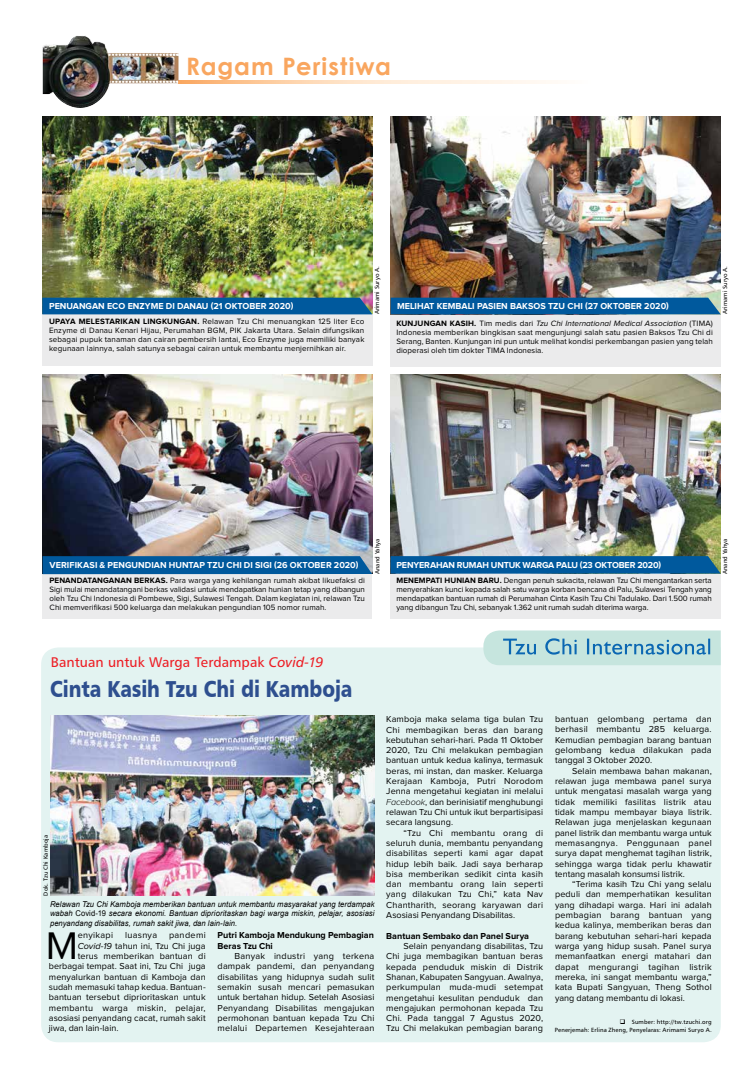
<style>
.page{position:relative;width:752px;height:1078px;background:#fff}
.page>*{position:absolute;margin:0;border:0;box-sizing:border-box;transform-origin:0 0}
.t1{font:39.9px "Proxima Nova";color:#000}
.t2{font:700 24px "Century Gothic";letter-spacing:.045em;color:#f9a65f}
.t3{font:23.1px "Humanist 777 BT Black B";letter-spacing:-.005em;color:#2e4f8f;scale:.83 1}
.t4{font:14px "Humanist 777 BT Roman B";color:#ed1d24}
.t5{font:9px/10.3px "Proxima Nova";letter-spacing:.005em;color:#000;text-align:justify}
.t6{font:700 9px "Proxima Nova";color:#fff}
.t7{font:700 9px/10.3px "Proxima Nova";color:#000}
.t8{font:9px "Proxima Nova";letter-spacing:.025em;color:#000}
.t9{font:9px "Proxima Nova";letter-spacing:.035em;color:#000}
.t10{font:8px/9px "Proxima Nova";letter-spacing:.005em;color:#000;text-align:justify}
.t11{font:italic 8px/9.6px "Arial";letter-spacing:.01em;color:#000;text-align:justify;scale:.95 1}
.t12{font:6px/8px "Humanist 777 BT Roman B";letter-spacing:.015em;color:#000;text-align:right}
.s1{font-weight:700}
.s2{font-weight:700;font-style:italic}
.s3{font-style:italic}
.s4{font-family:"Humanist 777 BT Italic B"}
.s5{font-style:normal}
.s6{font-weight:300;font-style:italic}
</style>
<div class="page">
<div style="left:42px;top:314px;width:330px;height:52px;background:#ebebec"></div>
<img style="left:42px;top:116px;width:330px;height:181px">
<svg style="left:42px;top:297px;width:330px;height:17px;background:#085b99"></svg>
<svg style="left:178px;top:80px;width:374px;height:3px"></svg>
<img style="left:43px;top:36px;width:135px;height:72px">
<div style="left:43px;top:551px;width:329px;height:67px;background:#ebebec"></div>
<img style="left:43px;top:374px;width:329px;height:182px">
<svg style="left:43px;top:556px;width:329px;height:18px;background:#045b9d"></svg>
<div style="left:390px;top:313px;width:330px;height:53px;background:#ebebec"></div>
<div style="left:390px;top:566px;width:330px;height:52px;background:#ebebec"></div>
<img style="left:390px;top:116px;width:330px;height:181px">
<img style="left:390px;top:374px;width:330px;height:182px">
<svg style="left:390px;top:297px;width:330px;height:17px;background:#085c9b"></svg>
<svg style="left:390px;top:556px;width:330px;height:17px;background:#045b9b"></svg>
<div style="left:41px;top:647px;width:679px;height:394px;background:#e3f3f1"></div>
<svg style="left:483px;top:630px;width:237px;height:35px;background:#b2d7d9"></svg>
<img style="left:50px;top:715px;width:324px;height:180px">
<h2 class="t2" style="left:186px;top:48px;width:206px">Ragam Peristiwa</h2>
<p class="t6" style="left:49px;top:301px;width:246px">PENUANGAN ECO ENZYME DI DANAU (21 OKTOBER 2020)</p>
<p class="t10" style="left:49px;top:317px;width:317px"><span class="s1">UPAYA MELESTARIKAN LINGKUNGAN.</span> Relawan Tzu Chi menuangkan 125 liter Eco Enzyme di Danau Kenari Hijau, Perumahan BGM, PIK Jakarta Utara. Selain difungsikan sebagai pupuk tanaman dan cairan pembersih lantai, Eco Enzyme juga memiliki banyak kegunaan lainnya, salah satunya sebagai cairan untuk membantu menjernihkan air.</p>
<p class="t12" style="left:372px;top:314px;width:50px;rotate:-90deg">Arimami Suryo A.</p>
<p class="t6" style="left:397px;top:301px;width:273px">MELIHAT KEMBALI PASIEN BAKSOS TZU CHI (27 OKTOBER 2020)</p>
<p class="t10" style="left:396px;top:319px;width:318px"><span class="s1">KUNJUNGAN KASIH</span><span class="s2">.</span> Tim medis dari <span class="s3">Tzu Chi International Medical Association</span> (TIMA)<br>Indonesia memberikan bingkisan saat mengunjungi salah satu pasien Baksos Tzu Chi di Serang, Banten. Kunjungan ini pun untuk melihat kondisi perkembangan pasien yang telah dioperasi oleh tim dokter TIMA Indonesia.</p>
<p class="t12" style="left:720px;top:314px;width:50px;rotate:-90deg">Arimami Suryo A.</p>
<p class="t6" style="left:50px;top:560px;width:310px">VERIFIKASI &amp; PENGUNDIAN HUNTAP TZU CHI DI SIGI (26 OKTOBER 2020)</p>
<p class="t10" style="left:50px;top:576px;width:317px"><span class="s1">PENANDATANGANAN BERKAS.</span> Para warga yang kehilangan rumah akibat likuefaksi di Sigi mulai menandatangani berkas validasi untuk mendapatkan hunian tetap yang dibangun oleh Tzu Chi Indonesia di Pombewe, Sigi, Sulawesi Tengah. Dalam kegiatan ini, relawan Tzu Chi memverifikasi 500 keluarga dan melakukan pengundian 105 nomor rumah.</p>
<p class="t12" style="left:373px;top:574px;width:37px;rotate:-90deg">Anand Yahya</p>
<p class="t6" style="left:396px;top:560px;width:266px">PENYERAHAN RUMAH UNTUK WARGA PALU (23 OKTOBER 2020)</p>
<p class="t10" style="left:396px;top:576px;width:317px"><span class="s1">MENEMPATI HUNIAN BARU.</span> Dengan penuh sukacita, relawan Tzu Chi mengantarkan serta menyerahkan kunci kepada salah satu warga korban bencana di Palu, Sulawesi Tengah yang mendapatkan bantuan rumah di Perumahan Cinta Kasih Tzu Chi Tadulako. Dari 1.500 rumah yang dibangun Tzu Chi, sebanyak 1.362 unit rumah sudah diterima warga.</p>
<p class="t12" style="left:720px;top:574px;width:37px;rotate:-90deg">Anand Yahya</p>
<h3 class="t4" style="left:51px;top:653px;width:274px">Bantuan untuk Warga Terdampak <span class="s4">Covid-19</span></h3>
<h3 class="t3" style="left:50px;top:674px;width:365px">Cinta Kasih Tzu Chi di Kamboja</h3>
<p class="t12" style="left:41px;top:895px;width:62px;rotate:-90deg">Dok. Tzu Chi Kamboja</p>
<p class="t11" style="left:50px;top:898px;width:343px">Relawan Tzu Chi Kamboja memberikan bantuan untuk membantu masyarakat yang terdampak wabah <span class="s5">Covid-19</span> secara ekonomi. Bantuan diprioritaskan bagi warga miskin, pelajar, asosiasi penyandang disabilitas, rumah sakit jiwa, dan lain-lain.</p>
<h1 class="t1" style="left:46px;top:927px;width:34px">M</h1>
<p class="t9" style="left:78px;top:931px;width:37px">enyikapi</p>
<p class="t9" style="left:125px;top:931px;width:34px">luasnya</p>
<p class="t9" style="left:169px;top:931px;width:38px">pandemi</p>
<p class="t5" style="left:78px;top:940px;width:129px"><span class="s3">Covid-19</span> tahun ini, Tzu Chi juga</p>
<p class="t5" style="left:78px;top:950px;width:129px">terus memberikan bantuan di</p>
<p class="t5" style="left:49px;top:961px;width:158px">berbagai tempat. Saat ini, Tzu Chi juga</p>
<p class="t5" style="left:49px;top:971px;width:158px">menyalurkan bantuan di Kamboja dan</p>
<p class="t5" style="left:49px;top:981px;width:158px">sudah memasuki tahap kedua. Bantuan-</p>
<p class="t5" style="left:49px;top:992px;width:158px">bantuan tersebut diprioritaskan untuk</p>
<p class="t8" style="left:49px;top:1003px;width:158px">membantu warga miskin, pelajar,</p>
<p class="t5" style="left:49px;top:1012px;width:158px">asosiasi penyandang cacat, rumah sakit</p>
<p class="t5" style="left:49px;top:1023px;width:71px">jiwa, dan lain-lain.</p>
<p class="t7" style="left:217px;top:930px;width:158px">Putri Kamboja Mendukung Pembagian<br>Beras Tzu Chi</p>
<p class="t5" style="left:217px;top:950px;width:158px;text-indent:17px">Banyak industri yang terkena dampak pandemi, dan penyandang disabilitas yang hidupnya sudah sulit semakin susah mencari pemasukan untuk bertahan hidup. Setelah Asosiasi Penyandang Disabilitas mengajukan permohonan bantuan kepada Tzu Chi melalui Departemen Kesejahteraan</p>
<p class="t5" style="left:386px;top:714px;width:158px">Kamboja maka selama tiga bulan Tzu Chi membagikan beras dan barang kebutuhan sehari-hari. Pada 11 Oktober 2020, Tzu Chi melakukan pembagian bantuan untuk kedua kalinya, termasuk beras, mi instan, dan masker. Keluarga Kerajaan Kamboja, Putri Norodom Jenna mengetahui kegiatan ini melalui <span class="s6">Facebook</span>, dan berinisiatif menghubungi relawan Tzu Chi untuk ikut berpartisipasi secara langsung.</p>
<p class="t5" style="left:386px;top:827px;width:158px;text-indent:17px">“Tzu Chi membantu orang di seluruh dunia, membantu penyandang disabilitas seperti kami agar dapat hidup lebih baik. Jadi saya berharap bisa memberikan sedikit cinta kasih dan membantu orang lain seperti yang dilakukan Tzu Chi,” kata Nav Chantharith, seorang karyawan dari Asosiasi Penyandang Disabilitas.</p>
<p class="t7" style="left:386px;top:930px;width:144px">Bantuan Sembako dan Panel Surya</p>
<p class="t5" style="left:386px;top:940px;width:158px;text-indent:17px">Selain penyandang disabilitas, Tzu Chi juga membagikan bantuan beras kepada penduduk miskin di Distrik Shanan, Kabupaten Sangyuan. Awalnya, perkumpulan muda-mudi setempat mengetahui kesulitan penduduk dan mengajukan permohonan kepada Tzu Chi. Pada tanggal 7 Agustus 2020, Tzu Chi melakukan pembagian barang</p>
<p class="t5" style="left:554px;top:714px;width:158px">bantuan gelombang pertama dan berhasil membantu 285 keluarga.<br>Kemudian pembagian barang bantuan gelombang kedua dilakukan pada tanggal 3 Oktober 2020.</p>
<p class="t5" style="left:554px;top:765px;width:158px;text-indent:17px">Selain membawa bahan makanan, relawan juga membawa panel surya untuk mengatasi masalah warga yang tidak memiliki fasilitas listrik atau tidak mampu membayar biaya listrik.<br>Relawan juga menjelaskan kegunaan panel listrik dan membantu warga untuk memasangnya. Penggunaan panel surya dapat menghemat tagihan listrik, sehingga warga tidak perlu khawatir tentang masalah konsumsi listrik.</p>
<p class="t5" style="left:554px;top:879px;width:158px;text-indent:17px">“Terima kasih Tzu Chi yang selalu peduli dan memperhatikan kesulitan yang dihadapi warga. Hari ini adalah pembagian barang bantuan yang kedua kalinya, memberikan beras dan barang kebutuhan sehari-hari kepada warga yang hidup susah. Panel surya memanfaatkan energi matahari dan dapat mengurangi tagihan listrik mereka, ini sangat membantu warga,” kata Bupati Sangyuan, Theng Sothol yang datang membantu di lokasi.</p>
<p class="t12" style="left:554px;top:1017px;width:158px">❑ Sumber: http://tw.tzuchi.org<br>Penerjemah: Erlina Zheng, Penyelaras: Arimami Suryo A.</p>
</div>
